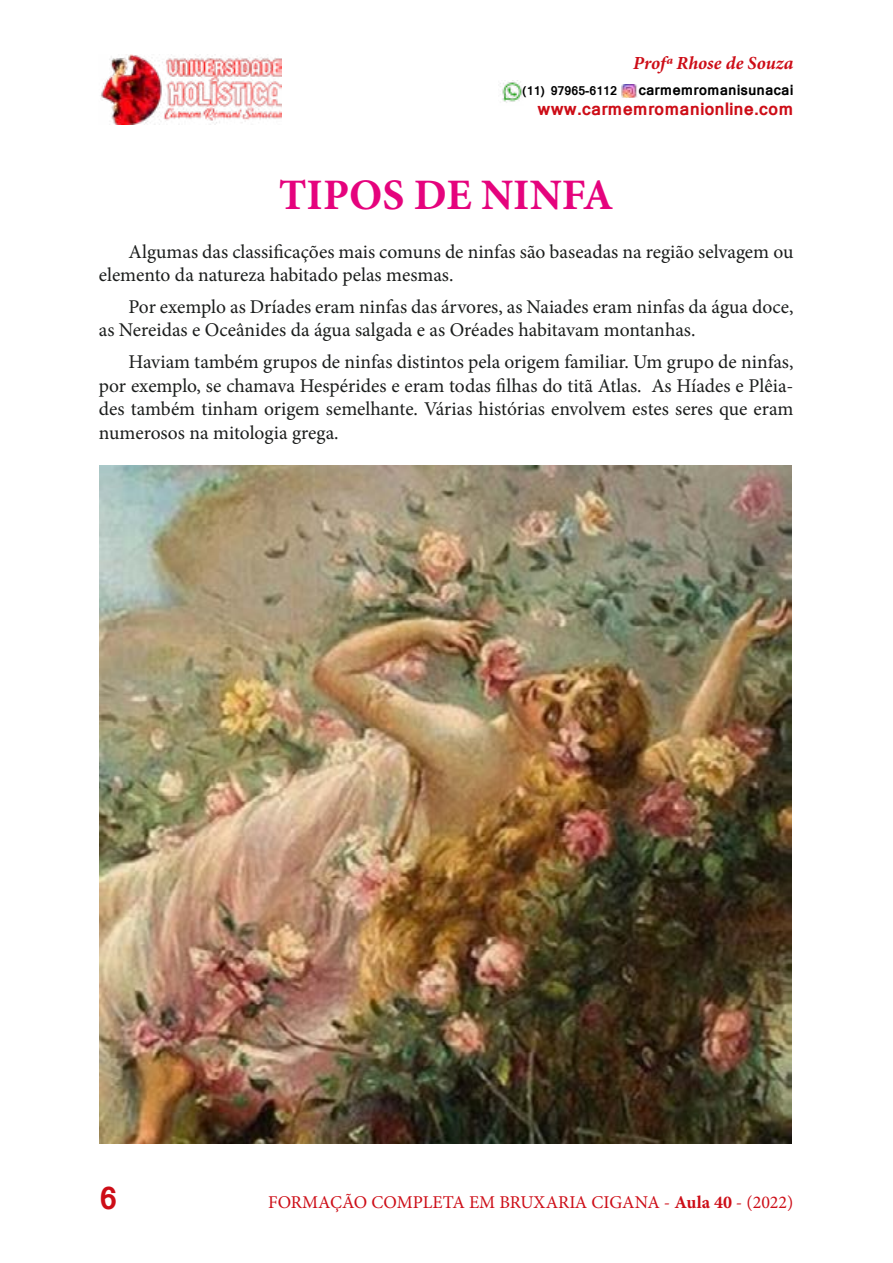
<style>
.page{position:relative;width:893px;height:1263px;background:#fff}
.page>*{position:absolute;margin:0;border:0;box-sizing:border-box;transform-origin:0 0}
.t1{font:700 43.5px "Minion Pro";color:#e5037d}
.t2{font:700 30px "Mangal";color:#cd0d17}
.t3{font:19.5px/23.4px "Minion Pro";color:#1b1d1c}
.t4{font:italic 700 18.45px "Minion Pro";color:#cd0d17}
.t5{font:18px "Minion Pro";color:#cd0d17}
.t6{font:700 17.1px "Mangal";color:#cd0d17}
.t7{font:700 14.25px "Mangal";color:#000}
.t8{font:700 12px "Mangal";color:#000}
.s1{font-weight:700}
</style>
<div class="page">
<img style="left:100px;top:54px;width:181px;height:70px">
<img style="left:500px;top:80px;width:22px;height:23px">
<img style="left:622px;top:84px;width:15px;height:14px">
<img style="left:99px;top:466px;width:693px;height:678px">
<p class="t4" style="left:633px;top:49px;width:162px">Profª Rhose de Souza</p>
<p class="t8" style="left:523px;top:80px;width:96px">(11) 97965-6112</p>
<p class="t7" style="left:638px;top:77px;width:157px">carmemromanisunacai</p>
<p class="t6" style="left:538px;top:93px;width:257px">www.carmemromanionline.com</p>
<h1 class="t1" style="left:279px;top:164px;width:336px">TIPOS DE NINFA</h1>
<p class="t3" style="left:99px;top:240px;width:696px;text-indent:30px">Algumas das classificações mais comuns de ninfas são baseadas na região selvagem ou elemento da natureza habitado pelas mesmas.</p>
<p class="t3" style="left:99px;top:295px;width:696px;text-indent:30px">Por exemplo as Dríades eram ninfas das árvores, as Naiades eram ninfas da água doce, as Nereidas e Oceânides da água salgada e as Oréades habitavam montanhas.</p>
<p class="t3" style="left:99px;top:351px;width:696px;text-align:justify;text-indent:30px">Haviam também grupos de ninfas distintos pela origem familiar. Um grupo de ninfas, por exemplo, se chamava Hespérides e eram todas filhas do titã Atlas. As Híades e Plêia&shy;des também tinham origem semelhante. Várias histórias envolvem estes seres que eram numerosos na mitologia grega.</p>
<h2 class="t2" style="left:100px;top:1170px;width:19px">6</h2>
<p class="t5" style="left:268px;top:1190px;width:527px">FORMAÇÃO COMPLETA EM BRUXARIA CIGANA - <span class="s1">Aula 40</span> - (2022)</p>
</div>
